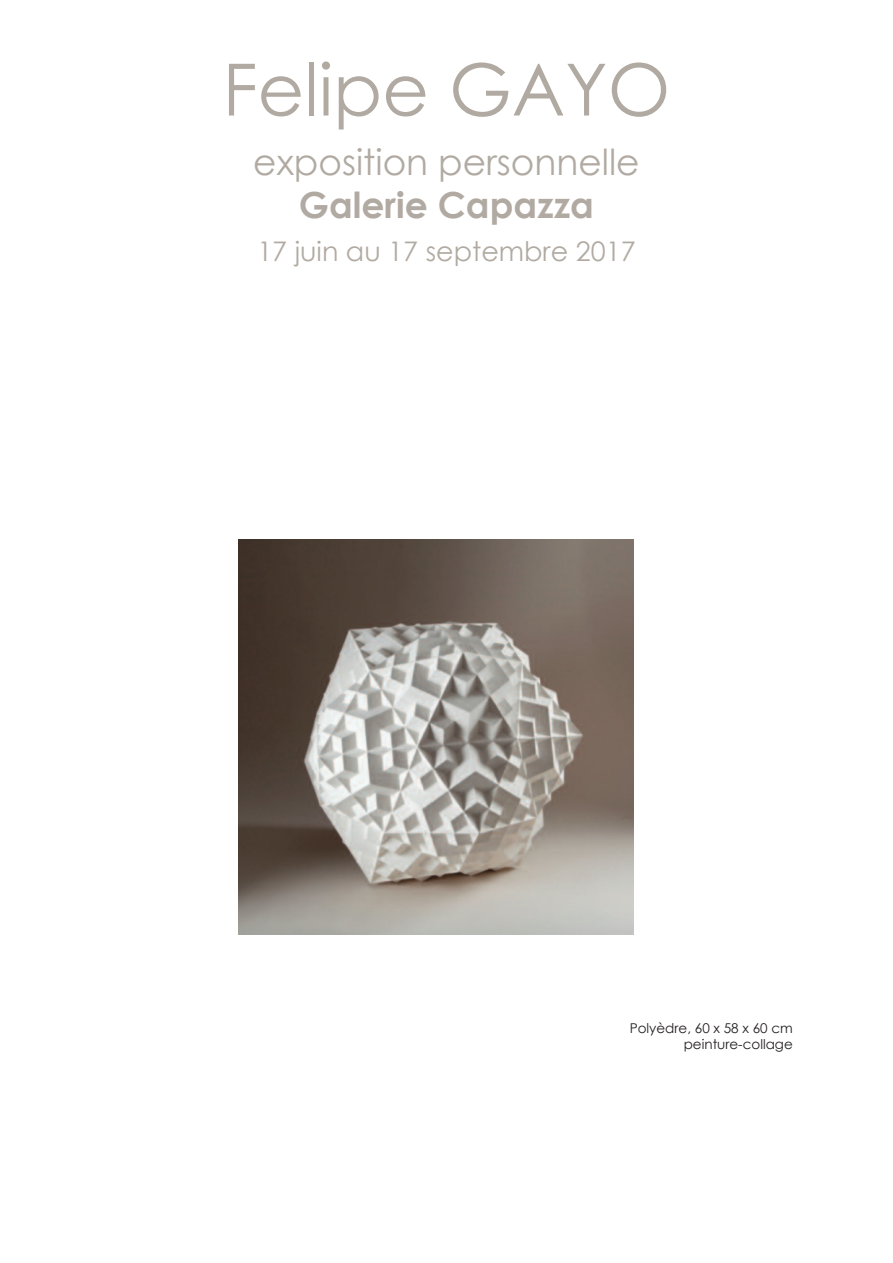
<style>
.page{position:relative;width:893px;height:1263px;background:#fff}
.page>*{position:absolute;margin:0;border:0;box-sizing:border-box;transform-origin:0 0}
.t1{font:72px "Century Gothic";color:#b1aaa2}
.t2{font:36px "Century Gothic";color:#b1aaa2}
.t3{font:700 36px "Century Gothic";color:#b1aaa2}
.t4{font:27px "Century Gothic";color:#b1aaa2}
.t5{font:13.5px/16.2px "Century Gothic";color:#231f20;text-align:right}
</style>
<div class="page">
<img style="left:238px;top:539px;width:395px;height:395px">
<h1 class="t1" style="left:223px;top:43px;width:449px">Felipe GAYO</h1>
<h2 class="t2" style="left:253px;top:139px;width:388px">exposition personnelle</h2>
<h2 class="t3" style="left:299px;top:182px;width:297px">Galerie Capazza</h2>
<h3 class="t4" style="left:257px;top:234px;width:380px">17 juin au 17 septembre 2017</h3>
<p class="t5" style="left:630px;top:1020px;width:165px">Polyèdre, 60 x 58 x 60 cm peinture-collage</p>
</div>
